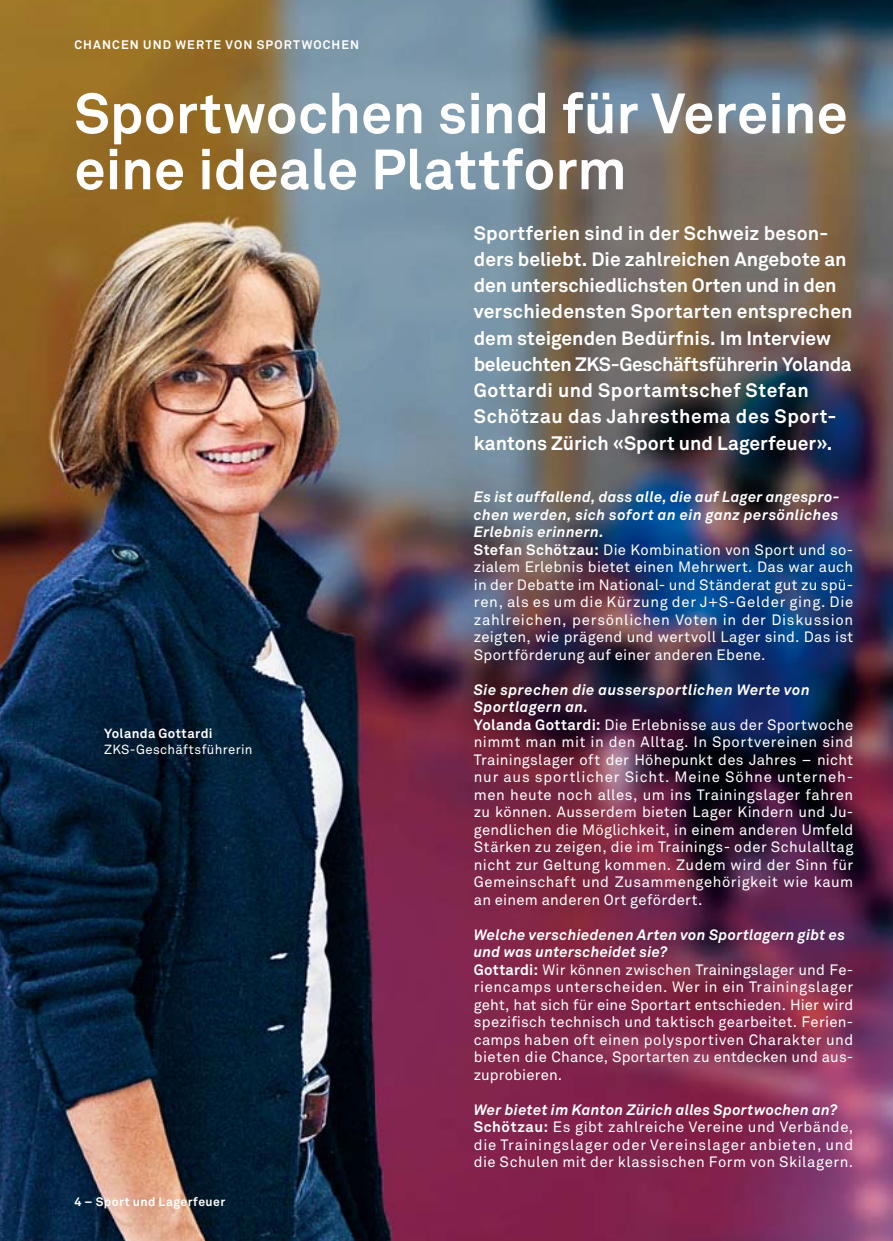
<style>
.page{position:relative;width:893px;height:1241px;background:#fff}
.page>*{position:absolute;margin:0;border:0;box-sizing:border-box;transform-origin:0 0}
.t1{font:700 56px/56px "Akkurat Office";color:#fff}
.t2{font:700 19.25px/26.2px "Akkurat Office";color:#fff}
.t3{font:14.88px/17.5px "Akkurat Office";letter-spacing:.025em;color:#fff}
.t4{font:13.12px "Akkurat Office";letter-spacing:.025em;color:#fff}
.t5{font:700 13.12px "Akkurat Office";letter-spacing:.025em;color:#fff}
.t6{font:700 12.25px "Akkurat Office";letter-spacing:.09em;color:#fff}
.t7{font:700 12.25px "Akkurat Office";letter-spacing:.035em;color:#fff}
.s1{font-weight:700;font-style:italic}
.s2{font-weight:700}
</style>
<div class="page">
<img style="left:0;top:0;width:723px;height:226px">
<img style="left:723px;top:0;width:170px;height:1240px">
<img style="left:429px;top:226px;width:295px;height:1014px">
<img style="left:0;top:204px;width:429px;height:1036px">
<p class="t6" style="left:74px;top:40px;width:286px">CHANCEN UND WERTE VON SPORTWOCHEN</p>
<h1 class="t1" style="left:74px;top:91px;width:775px">Sportwochen sind für Vereine eine ideale Plattform</h1>
<p class="t2" style="left:474px;top:221px;width:380px">Sportferien sind in der Schweiz beson&shy;ders beliebt. Die zahlreichen Angebote an den unterschiedlichsten Orten und in den verschiedensten Sportarten entsprechen dem steigenden Bedürfnis. Im Interview beleuchten ZKS-Geschäftsführerin Yolanda Gottardi und Sportamtschef Stefan Schötzau das Jahresthema des Sport&shy;kantons Zürich «Sport und Lagerfeuer».</p>
<p class="t3" style="left:474px;top:489px;width:381px"><span class="s1">Es ist auffallend, dass alle, die auf Lager angespro&shy;chen werden, sich sofort an ein ganz persönliches Erlebnis erinnern.<br></span><span class="s2">Stefan Schötzau:</span> Die Kombination von Sport und so&shy;zialem Erlebnis bietet einen Mehrwert. Das war auch in der Debatte im National- und Ständerat gut zu spü&shy;ren, als es um die Kürzung der J+S-Gelder ging. Die zahlreichen, persönlichen Voten in der Diskussion zeigten, wie prägend und wertvoll Lager sind. Das ist Sportförderung auf einer anderen Ebene.</p>
<p class="t3" style="left:474px;top:682px;width:381px"><span class="s1">Sie sprechen die aussersportlichen Werte von Sportlagern an.<br></span><span class="s2">Yolanda Gottardi:</span> Die Erlebnisse aus der Sportwoche nimmt man mit in den Alltag. In Sportvereinen sind Trainingslager oft der Höhepunkt des Jahres – nicht nur aus sportlicher Sicht. Meine Söhne unterneh&shy;men heute noch alles, um ins Trainingslager fahren zu können. Ausserdem bieten Lager Kindern und Ju&shy;gendlichen die Möglichkeit, in einem anderen Umfeld Stärken zu zeigen, die im Trainings- oder Schulalltag nicht zur Geltung kommen. Zudem wird der Sinn für Gemeinschaft und Zusammengehörigkeit wie kaum an einem anderen Ort gefördert.</p>
<p class="t3" style="left:474px;top:927px;width:381px"><span class="s1">Welche verschiedenen Arten von Sportlagern gibt es und was unterscheidet sie?<br></span><span class="s2">Gottardi:</span> Wir können zwischen Trainingslager und Fe&shy;riencamps unterscheiden. Wer in ein Trainingslager geht, hat sich für eine Sportart entschieden. Hier wird spezifisch technisch und taktisch gearbeitet. Ferien&shy;camps haben oft einen polysportiven Charakter und bieten die Chance, Sportarten zu entdecken und aus&shy;zuprobieren.</p>
<p class="t3" style="left:474px;top:1102px;width:381px"><span class="s1">Wer bietet im Kanton Zürich alles Sportwochen an?<br></span><span class="s2">Schötzau:</span> Es gibt zahlreiche Vereine und Verbände, die Trainingslager oder Vereinslager anbieten, und die Schulen mit der klassischen Form von Skilagern.</p>
<p class="t7" style="left:74px;top:1196px;width:152px">4 – Sport und Lagerfeuer</p>
<p class="t5" style="left:104px;top:728px;width:110px">Yolanda Gottardi</p>
<p class="t4" style="left:104px;top:744px;width:150px">ZKS-Geschäftsführerin</p>
</div>
